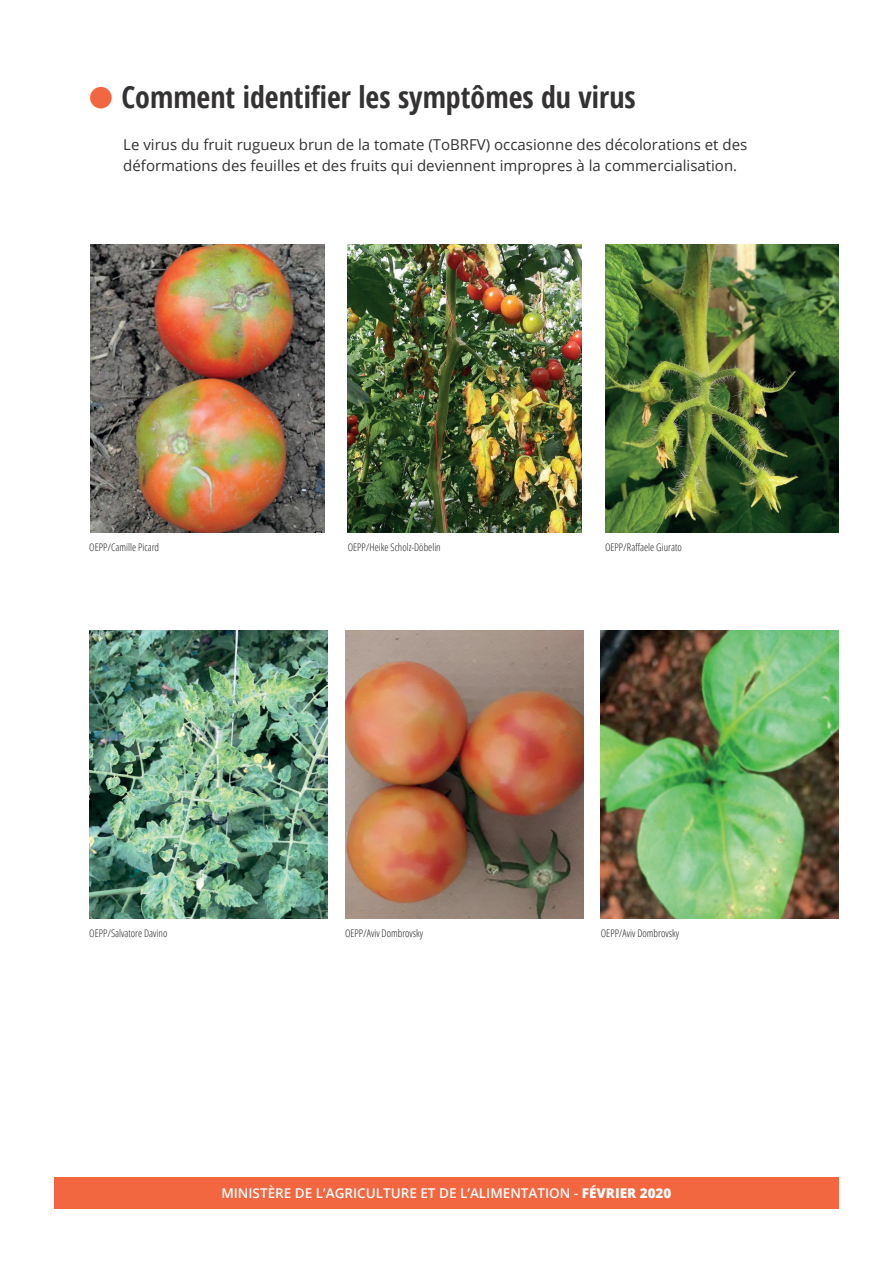
<style>
.page{position:relative;width:893px;height:1263px;background:#fff}
.page>*{position:absolute;margin:0;border:0;box-sizing:border-box;transform-origin:0 0}
.t1{font:700 condensed 30px "Open Sans";color:#343233}
.t2{font:15px/21px "Open Sans";color:#343233}
.t3{font:600 13.5px "Open Sans";color:#fff}
.t4{font:300 condensed 10.5px "Open Sans";color:#231f20}
.s1{color:#f26640}
.s2{font-weight:800}
</style>
<div class="page">
<div style="left:54px;top:1177px;width:785px;height:32px;background:#f26640"></div>
<img style="left:601px;top:630px;width:238px;height:288px">
<img style="left:345px;top:630px;width:238px;height:288px">
<img style="left:89px;top:630px;width:238px;height:288px">
<img style="left:605px;top:244px;width:234px;height:288px">
<img style="left:90px;top:244px;width:234px;height:288px">
<img style="left:348px;top:244px;width:234px;height:288px">
<h1 class="t1" style="left:89px;top:76px;width:548px"><span class="s1">●</span> Comment identifier les symptômes du virus</h1>
<p class="t2" style="left:123px;top:134px;width:625px">Le virus du fruit rugueux brun de la tomate (ToBRFV) occasionne des décolorations et des déformations des feuilles et des fruits qui deviennent impropres à la commercialisation.</p>
<p class="t4" style="left:89px;top:540px;width:71px">OEPP/Camille Picard</p>
<p class="t4" style="left:348px;top:540px;width:95px">OEPP/Heike Scholz-Döbelin</p>
<p class="t4" style="left:605px;top:540px;width:78px">OEPP/Raffaele Giurato</p>
<p class="t4" style="left:89px;top:926px;width:80px">OEPP/Salvatore Davino</p>
<p class="t4" style="left:345px;top:926px;width:80px">OEPP/Aviv Dombrovsky</p>
<p class="t4" style="left:601px;top:926px;width:80px">OEPP/Aviv Dombrovsky</p>
<p class="t3" style="left:221px;top:1184px;width:452px">MINISTÈRE DE L’AGRICULTURE ET DE L’ALIMENTATION - <span class="s2">FÉVRIER 2020</span></p>
</div>
